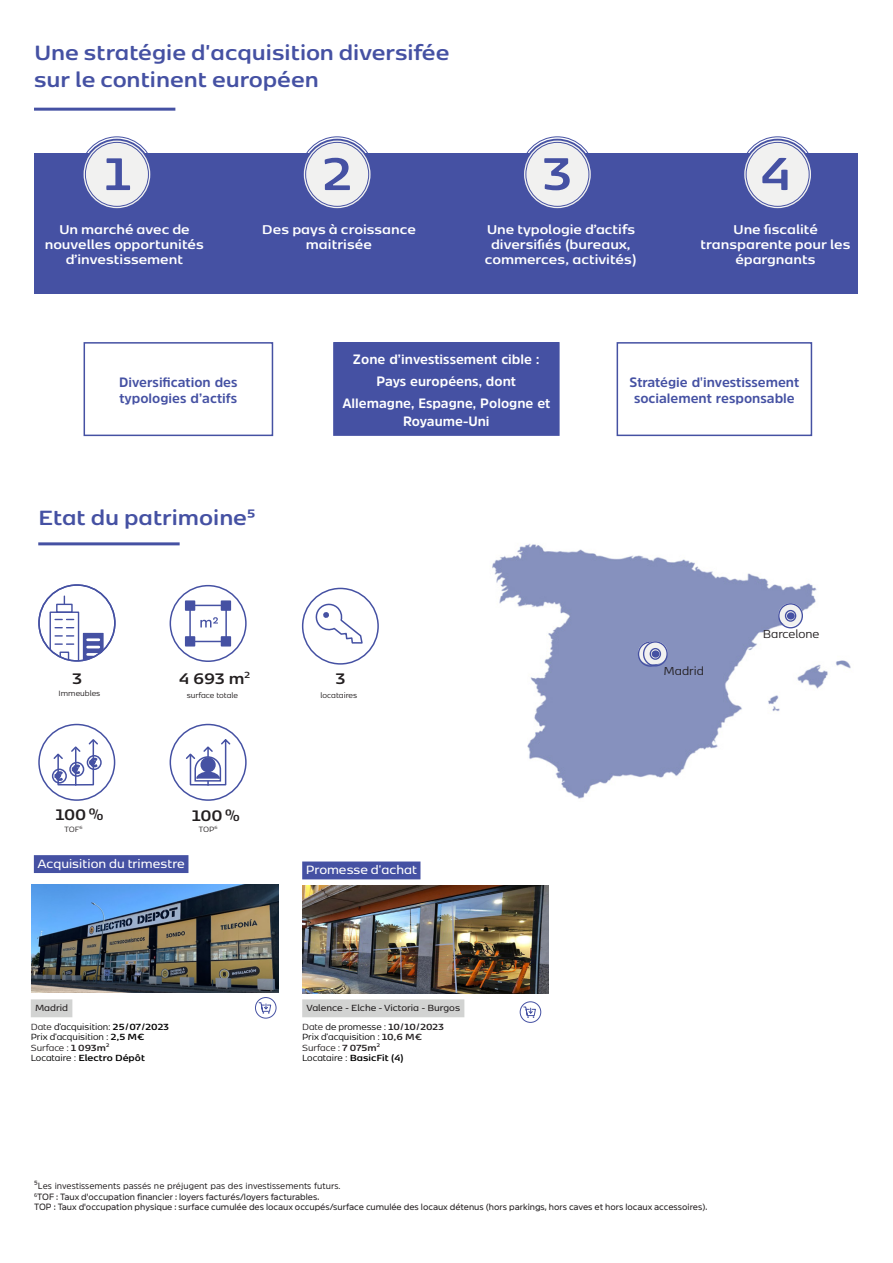
<style>
.page{position:relative;width:893px;height:1263px;background:#fff}
.page>*{position:absolute;margin:0;border:0;box-sizing:border-box;transform-origin:0 0}
.t1{font:700 54px "Kobenhavn Sans";color:#4551a3}
.t2{font:700 24.3px "Kobenhavn Sans";color:#4551a3}
.t3{font:700 18px "Kobenhavn Sans";color:#231f20}
.t4{font:700 15px/15px "Kobenhavn Sans";color:#fff;text-align:center}
.SOUS-TITRE_2__bandea{font:600 14.25px "Kobenhavn Sans";color:#fff}
.t5{font:700 13.5px/16.5px "Amsi Pro";color:#4551a3;text-align:center}
.t6{font:700 13.5px/18px "Amsi Pro";color:#fff;text-align:center}
.t7{font:13.5px "Kobenhavn Sans";color:#231f20}
.Texte_vignettes_acqu{font:10.5px "Kobenhavn Sans";color:#000}
.Texte_vignettes_acqu-2{font:700 10.5px "Kobenhavn Sans";color:#000}
.Bandeau_rouge_acquis{font:600 10.5px "Kobenhavn Sans";color:#231f20}
.Texte_vignettes_acqu-3{font:10.5px "Kobenhavn Sans";color:#231f20}
.t8{font:9px/10.5px "Amsi Pro Normal";color:#231f20}
.t9{font:9px "Amsi Pro";color:#231f20}
.t10{font:9px "Kobenhavn Sans";color:#231f20}
.s1{color:#231f20}
.s2{font-weight:700}
.s3{font-weight:400}
.s4{font-weight:700;color:#231f20}
</style>
<div class="page">
<hr style="left:34px;top:108px;width:141px;height:3px;background:#4551a3">
<div style="left:302px;top:588px;width:77px;height:77px;border:2px solid #4551a3;border-radius:50%"></div>
<svg style="left:313px;top:601px;width:50px;height:43px"></svg>
<div style="left:189px;top:605px;width:38px;height:37px;border:2px solid #4551a3;border-radius:3px"></div>
<div style="left:221px;top:601px;width:9px;height:9px;background:#4551a3"></div>
<div style="left:221px;top:600px;width:10px;height:11px;border:2px solid #4551a3"></div>
<div style="left:221px;top:637px;width:9px;height:9px;background:#4551a3"></div>
<div style="left:221px;top:636px;width:10px;height:10px;border:2px solid #4551a3"></div>
<div style="left:186px;top:601px;width:9px;height:9px;background:#4551a3"></div>
<div style="left:185px;top:600px;width:10px;height:11px;border:2px solid #4551a3"></div>
<div style="left:186px;top:637px;width:9px;height:9px;background:#4551a3"></div>
<div style="left:185px;top:636px;width:10px;height:10px;border:2px solid #4551a3"></div>
<div style="left:170px;top:585px;width:77px;height:77px;border:2px solid #4551a3;border-radius:50%"></div>
<svg style="left:200px;top:617px;width:18px;height:10px"></svg>
<img style="left:492px;top:544px;width:359px;height:255px">
<hr style="left:38px;top:542px;width:142px;height:3px;background:#4551a3">
<div style="left:34px;top:153px;width:824px;height:140px;background:#4551a3"></div>
<div style="left:83px;top:140px;width:68px;height:69px;background:#f1f1f0;border-radius:50%"></div>
<div style="left:79px;top:136px;width:75px;height:76px;border:1px solid #4551a3;border-radius:50%"></div>
<div style="left:82px;top:139px;width:70px;height:71px;border:2px solid #4551a3;border-radius:50%"></div>
<div style="left:85px;top:142px;width:64px;height:65px;border:1px solid #4551a3;border-radius:50%"></div>
<div style="left:743px;top:140px;width:69px;height:69px;background:#f1f1f0;border-radius:50%"></div>
<div style="left:740px;top:136px;width:75px;height:76px;border:1px solid #4551a3;border-radius:50%"></div>
<div style="left:742px;top:139px;width:71px;height:71px;border:2px solid #4551a3;border-radius:50%"></div>
<div style="left:746px;top:142px;width:64px;height:65px;border:1px solid #4551a3;border-radius:50%"></div>
<div style="left:523px;top:140px;width:69px;height:69px;background:#f1f1f0;border-radius:50%"></div>
<div style="left:520px;top:136px;width:75px;height:76px;border:1px solid #4551a3;border-radius:50%"></div>
<div style="left:522px;top:139px;width:71px;height:71px;border:2px solid #4551a3;border-radius:50%"></div>
<div style="left:525px;top:142px;width:64px;height:65px;border:1px solid #4551a3;border-radius:50%"></div>
<div style="left:303px;top:140px;width:68px;height:69px;background:#f1f1f0;border-radius:50%"></div>
<div style="left:300px;top:136px;width:75px;height:76px;border:1px solid #4551a3;border-radius:50%"></div>
<div style="left:302px;top:139px;width:70px;height:71px;border:2px solid #4551a3;border-radius:50%"></div>
<div style="left:305px;top:142px;width:64px;height:65px;border:1px solid #4551a3;border-radius:50%"></div>
<div style="left:617px;top:342px;width:195px;height:94px;border:2px solid #4551a3"></div>
<div style="left:334px;top:343px;width:225px;height:92px;background:#4551a3"></div>
<div style="left:333px;top:342px;width:227px;height:94px;border:2px solid #4551a3"></div>
<div style="left:84px;top:342px;width:189px;height:94px;border:2px solid #4551a3"></div>
<div style="left:34px;top:855px;width:154px;height:18px;background:#4551a3"></div>
<svg style="left:778px;top:603px;width:25px;height:23px"></svg>
<svg style="left:782px;top:607px;width:17px;height:17px"></svg>
<div style="left:778px;top:603px;width:25px;height:25px;border:1px solid #4551a3;border-radius:50%"></div>
<div style="left:785px;top:610px;width:11px;height:12px;border:1px solid #4551a3;border-radius:50%"></div>
<div style="left:787px;top:612px;width:8px;height:7px;background:#4551a3;border-radius:50%"></div>
<svg style="left:638px;top:641px;width:24px;height:23px"></svg>
<svg style="left:642px;top:645px;width:17px;height:18px"></svg>
<div style="left:638px;top:641px;width:25px;height:26px;border:1px solid #4551a3;border-radius:50%"></div>
<div style="left:31px;top:999px;width:41px;height:18px;background:#d2d3d2"></div>
<div style="left:255px;top:997px;width:21px;height:21px;border:1px solid #4551a3;border-radius:50%"></div>
<svg style="left:258px;top:1002px;width:13px;height:12px"></svg>
<svg style="left:643px;top:641px;width:25px;height:23px"></svg>
<svg style="left:647px;top:645px;width:17px;height:17px"></svg>
<div style="left:643px;top:641px;width:25px;height:25px;border:1px solid #4551a3;border-radius:50%"></div>
<div style="left:650px;top:648px;width:11px;height:12px;border:1px solid #4551a3;border-radius:50%"></div>
<div style="left:652px;top:650px;width:7px;height:8px;background:#4551a3;border-radius:50%"></div>
<div style="left:56px;top:604px;width:17px;height:9px;border:1px solid #4551a3"></div>
<svg style="left:50px;top:611px;width:54px;height:48px"></svg>
<div style="left:38px;top:584px;width:78px;height:78px;border:2px solid #4551a3;border-radius:50%"></div>
<div style="left:170px;top:724px;width:77px;height:77px;border:2px solid #4551a3;border-radius:50%"></div>
<svg style="left:186px;top:739px;width:45px;height:47px"></svg>
<div style="left:38px;top:724px;width:77px;height:77px;border:2px solid #4551a3;border-radius:50%"></div>
<div style="left:87px;top:755px;width:15px;height:15px;border:2px solid #4551a3;border-radius:50%"></div>
<svg style="left:52px;top:739px;width:47px;height:47px"></svg>
<div style="left:302px;top:861px;width:118px;height:18px;background:#4551a3"></div>
<div style="left:302px;top:999px;width:162px;height:18px;background:#d2d3d2"></div>
<img style="left:302px;top:885px;width:247px;height:108px">
<div style="left:520px;top:1001px;width:21px;height:22px;border:1px solid #4551a3;border-radius:50%"></div>
<svg style="left:523px;top:1006px;width:13px;height:12px"></svg>
<img style="left:32px;top:884px;width:247px;height:109px">
<p class="t2" style="left:34px;top:35px;width:417px">Une stratégie d'acquisition diversifée</p>
<p class="t2" style="left:34px;top:62px;width:286px">sur le continent européen</p>
<p class="t1" style="left:105px;top:134px;width:27px">1</p>
<p class="t1" style="left:323px;top:134px;width:31px">2</p>
<p class="t1" style="left:542px;top:134px;width:32px">3</p>
<p class="t1" style="left:761px;top:134px;width:33px">4</p>
<p class="t4" style="left:45px;top:221px;width:161px">Un marché avec de nouvelles opportunités d’investissement</p>
<p class="t4" style="left:262px;top:221px;width:155px">Des pays à croissance maitrisée</p>
<p class="t4" style="left:485px;top:221px;width:154px">Une typologie d’actifs diversifiés (bureaux, commerces, activités)</p>
<p class="t4" style="left:700px;top:221px;width:152px">Une fiscalité transparente pour les épargnants</p>
<p class="t5" style="left:119px;top:373px;width:120px">Diversification des</p>
<p class="t5" style="left:119px;top:390px;width:119px">typologies d’actifs</p>
<p class="t2" style="left:38px;top:499px;width:218px">Etat du patrimoine5</p>
<p class="t6" style="left:353px;top:349px;width:188px">Zone d’investissement cible :</p>
<p class="t6" style="left:377px;top:372px;width:141px">Pays européens, dont</p>
<p class="t6" style="left:342px;top:394px;width:209px">Allemagne, Espagne, Pologne et<br>Royaume-Uni</p>
<p class="t3" style="left:72px;top:666px;width:12px">3</p>
<p class="t10" style="left:59px;top:687px;width:43px">Immeubles</p>
<p class="t3" style="left:56px;top:802px;width:49px">100 %</p>
<p class="t10" style="left:65px;top:823px;width:19px">TOF<sup>6</sup></p>
<p class="t3" style="left:179px;top:666px;width:73px">4 693 m<sup>2</sup></p>
<p class="t10" style="left:187px;top:689px;width:53px">surface totale</p>
<p class="t3" style="left:192px;top:802px;width:49px">100 %</p>
<p class="t10" style="left:199px;top:824px;width:20px">TOP<sup>6</sup></p>
<p class="SOUS-TITRE_2__bandea" style="left:37px;top:853px;width:149px">Acquisition du trimestre</p>
<p class="Bandeau_rouge_acquis" style="left:35px;top:1000px;width:35px">Madrid</p>
<p class="Texte_vignettes_acqu" style="left:31px;top:1020px;width:140px"><span class="s1">Date</span> d'acquisition: <span class="s2">25/07/2023</span></p>
<p class="Texte_vignettes_acqu" style="left:31px;top:1030px;width:115px">Prix d'acquisition : <span class="s2">2,5 M€</span></p>
<p class="Texte_vignettes_acqu-3" style="left:31px;top:1041px;width:80px">Surface : <span class="s2">1 093m</span><sup>2</sup></p>
<p class="Texte_vignettes_acqu-2" style="left:31px;top:1050px;width:116px"><span class="s3">Locataire :</span> Electro Dépôt</p>
<p class="t3" style="left:335px;top:665px;width:12px">3</p>
<p class="t10" style="left:321px;top:689px;width:38px">locataires</p>
<p class="SOUS-TITRE_2__bandea" style="left:306px;top:859px;width:113px">Promesse d'achat</p>
<p class="Bandeau_rouge_acquis" style="left:306px;top:1000px;width:155px">Valence - Elche - Victoria - Burgos</p>
<p class="Texte_vignettes_acqu" style="left:302px;top:1020px;width:143px"><span class="s1">Date</span> de promesse : <span class="s4">10/10/2023</span></p>
<p class="Texte_vignettes_acqu" style="left:302px;top:1030px;width:121px">Prix d'acquisition : <span class="s4">10,6 M€</span></p>
<p class="Texte_vignettes_acqu-3" style="left:302px;top:1041px;width:79px">Surface : <span class="s2">7 075m</span><sup>2</sup></p>
<p class="Texte_vignettes_acqu-2" style="left:302px;top:1050px;width:103px"><span class="s3">Locataire :</span> BasicFit (4)</p>
<p class="t5" style="left:629px;top:373px;width:171px">Stratégie d'investissement socialement responsable</p>
<p class="t7" style="left:663px;top:662px;width:42px">Madrid</p>
<p class="t7" style="left:763px;top:625px;width:58px">Barcelone</p>
<p class="t9" style="left:34px;top:1180px;width:308px">⁵Les investissements passés ne préjugent pas des investissements futurs.</p>
<p class="t8" style="left:34px;top:1190px;width:675px"><sup>6</sup>TOF : Taux d'occupation financier : loyers facturés/loyers facturables.<br>TOP : Taux d'occupation physique : surface cumulée des locaux occupés/surface cumulée des locaux détenus (hors parkings, hors caves et hors locaux accessoires).</p>
</div>
